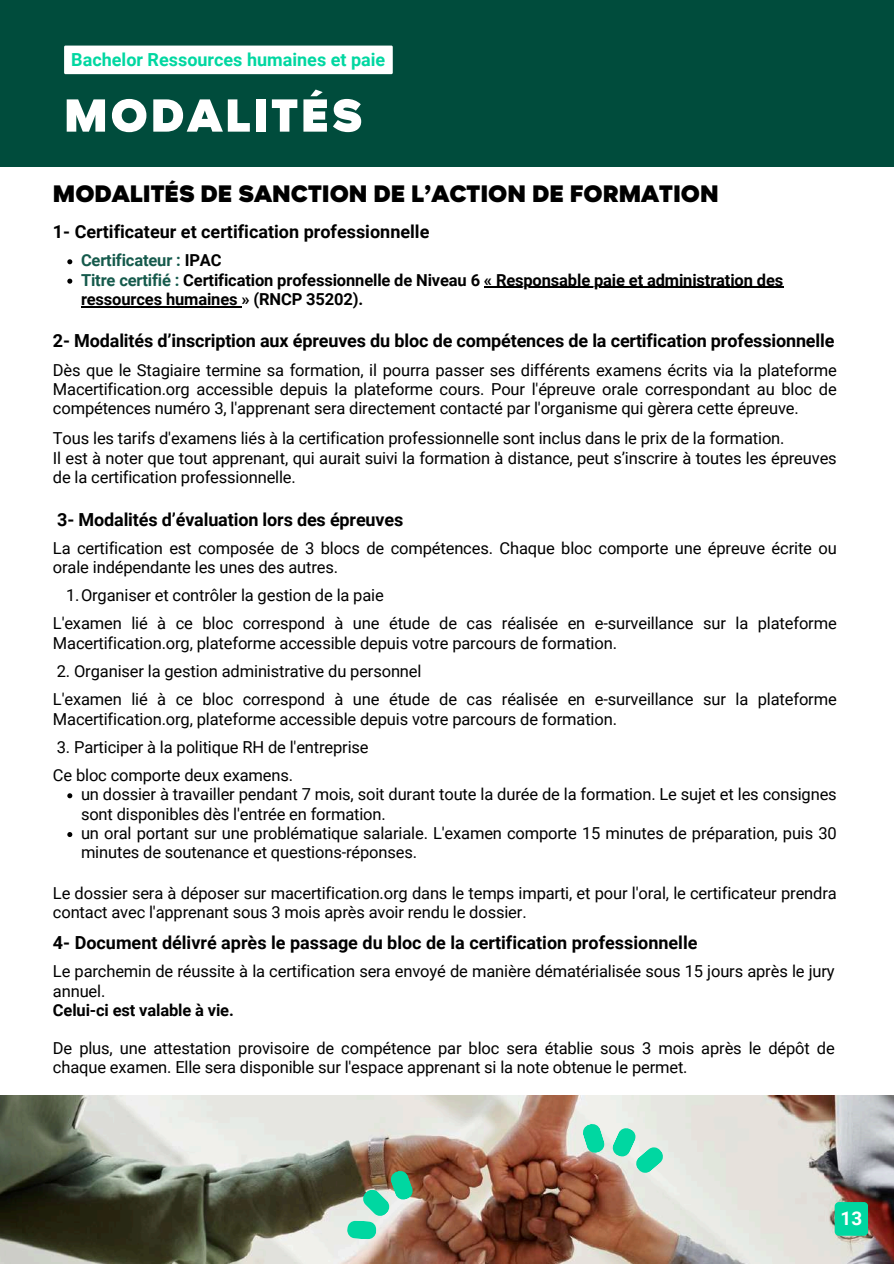
<style>
.page{position:relative;width:894px;height:1264px;background:#fff}
.page>*{position:absolute;margin:0;border:0;box-sizing:border-box;transform-origin:0 0}
.t1{font:900 52.5px "Magenos";letter-spacing:.055em;color:#fff}
.t2{font:900 27px "Magenos";color:#000}
.t3{font:700 18.9px "Roboto";color:#fff}
.t4{font:700 18px "Roboto";letter-spacing:-.01em;color:#000}
.t5{font:700 18px "Roboto";color:#00d7a1}
.t6{font:16.5px/19.4px "Roboto";letter-spacing:-.01em;color:#000}
.t7{font:700 16.5px/19.4px "Roboto";letter-spacing:-.01em;color:#000}
.s1{color:#155a4c}
</style>
<div class="page">
<div style="left:0;top:0;width:893px;height:167px;background:#004c3c"></div>
<div style="left:64px;top:46px;width:328px;height:28px;background:#fff"></div>
<svg style="left:67px;top:259px;width:5px;height:5px"></svg>
<svg style="left:67px;top:279px;width:5px;height:5px"></svg>
<hr style="left:484px;top:287px;width:298px;height:1px;background:#000">
<hr style="left:81px;top:306px;width:160px;height:1px;background:#000">
<svg style="left:67px;top:793px;width:5px;height:5px"></svg>
<svg style="left:67px;top:832px;width:5px;height:5px"></svg>
<img style="left:0;top:1095px;width:893px;height:168px">
<svg style="left:612px;top:1127px;width:50px;height:45px;background:#8ce0c7"></svg>
<svg style="left:582px;top:1123px;width:22px;height:30px"></svg>
<svg style="left:347px;top:1170px;width:66px;height:69px;background:#7daf95"></svg>
<div style="left:834px;top:1201px;width:33px;height:34px;background:#00d7a1;border-radius:4px"></div>
<p class="t5" style="left:71px;top:49px;width:315px">Bachelor Ressources humaines et paie</p>
<h1 class="t1" style="left:64px;top:88px;width:300px">MODALITÉS</h1>
<h2 class="t2" style="left:53px;top:180px;width:667px">MODALITÉS DE SANCTION DE L’ACTION DE FORMATION</h2>
<p class="t4" style="left:53px;top:221px;width:378px">1- Certificateur et certification professionnelle</p>
<p class="t7" style="left:81px;top:251px;width:703px"><span class="s1">Certificateur :</span> IPAC<br><span class="s1">Titre certifié :</span> Certification professionnelle de Niveau 6 « Responsable paie et administration des ressources humaines » (RNCP 35202).</p>
<p class="t4" style="left:53px;top:331px;width:782px">2- Modalités d’inscription aux épreuves du bloc de compétences de la certification professionnelle</p>
<p class="t6" style="left:53px;top:360px;width:785px;text-align:justify">Dès que le Stagiaire termine sa formation, il pourra passer ses différents examens écrits via la plateforme Macertification.org accessible depuis la plateforme cours. Pour l'épreuve orale correspondant au bloc de compétences numéro 3, l'apprenant sera directement contacté par l'organisme qui gèrera cette épreuve.</p>
<p class="t6" style="left:53px;top:429px;width:785px">Tous les tarifs d'examens liés à la certification professionnelle sont inclus dans le prix de la formation.<br>Il est à noter que tout apprenant, qui aurait suivi la formation à distance, peut s’inscrire à toutes les épreuves de la certification professionnelle.</p>
<p class="t4" style="left:57px;top:509px;width:347px">3- Modalités d’évaluation lors des épreuves</p>
<p class="t6" style="left:53px;top:538px;width:785px">La certification est composée de 3 blocs de compétences. Chaque bloc comporte une épreuve écrite ou orale indépendante les unes des autres.</p>
<p class="t6" style="left:53px;top:581px;width:785px;line-height:28px;text-indent:13px">1.Organiser et contrôler la gestion de la paie<br>L'examen lié à ce bloc correspond à une étude de cas réalisée en e-surveillance sur la plateforme</p>
<p class="t6" style="left:53px;top:633px;width:565px">Macertification.org, plateforme accessible depuis votre parcours de formation.</p>
<p class="t6" style="left:53px;top:657px;width:785px;line-height:28px">2. Organiser la gestion administrative du personnel<br>L'examen lié à ce bloc correspond à une étude de cas réalisée en e-surveillance sur la plateforme</p>
<p class="t6" style="left:53px;top:709px;width:565px">Macertification.org, plateforme accessible depuis votre parcours de formation.</p>
<p class="t6" style="left:53px;top:733px;width:317px;line-height:28px">3. Participer à la politique RH de l'entreprise<br>Ce bloc comporte deux examens.</p>
<p class="t6" style="left:81px;top:784px;width:757px">un dossier à travailler pendant 7 mois, soit durant toute la durée de la formation. Le sujet et les consignes sont disponibles dès l'entrée en formation.<br>un oral portant sur une problématique salariale. L'examen comporte 15 minutes de préparation, puis 30 minutes de soutenance et questions-réponses.</p>
<p class="t6" style="left:53px;top:883px;width:785px">Le dossier sera à déposer sur macertification.org dans le temps imparti, et pour l'oral, le certificateur prendra contact avec l'apprenant sous 3 mois après avoir rendu le dossier.</p>
<p class="t4" style="left:53px;top:932px;width:646px">4- Document délivré après le passage du bloc de la certification professionnelle</p>
<p class="t6" style="left:53px;top:962px;width:783px">Le parchemin de réussite à la certification sera envoyé de manière dématérialisée sous 15 jours après le jury annuel.</p>
<p class="t7" style="left:53px;top:1000px;width:182px">Celui-ci est valable à vie.</p>
<p class="t6" style="left:53px;top:1038px;width:783px">De plus, une attestation provisoire de compétence par bloc sera établie sous 3 mois après le dépôt de chaque examen. Elle sera disponible sur l'espace apprenant si la note obtenue le permet.</p>
<p class="t3" style="left:840px;top:1207px;width:23px">13</p>
</div>
